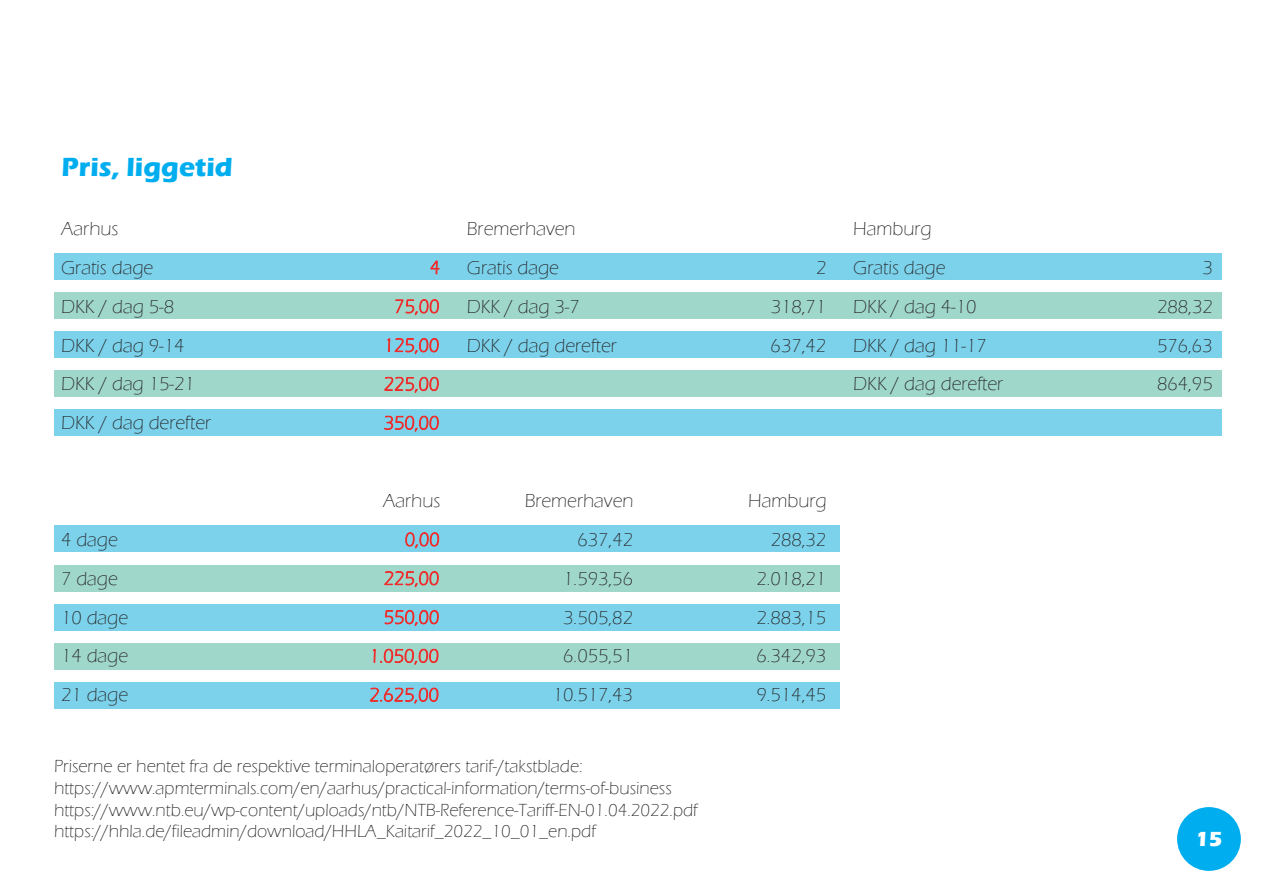
<style>
.page{position:relative;width:1263px;height:893px;background:#fff}
.page>*{position:absolute;margin:0;border:0;box-sizing:border-box;transform-origin:0 0}
.t1{font:700 27px "Eras ITC";color:#00aeef}
.t2{font:700 21px "Eras ITC";color:#fff}
.t3{font:300 19.35px "Eras ITC";color:#231f20}
.t4{font:300 19.35px "Eras ITC";color:#ee2d2d}
.t5{font:300 18px/21.6px "Eras ITC";color:#231f20}
</style>
<div class="page">
<div style="left:54px;top:525px;width:786px;height:27px;background:#7cd2eb"></div>
<div style="left:54px;top:604px;width:786px;height:27px;background:#7cd2eb"></div>
<div style="left:54px;top:682px;width:786px;height:27px;background:#7cd2eb"></div>
<div style="left:54px;top:565px;width:786px;height:26px;background:#9fd7cb"></div>
<div style="left:54px;top:643px;width:786px;height:27px;background:#9fd7cb"></div>
<div style="left:54px;top:253px;width:1168px;height:27px;background:#7cd2eb"></div>
<div style="left:54px;top:331px;width:1168px;height:27px;background:#7cd2eb"></div>
<div style="left:54px;top:409px;width:1168px;height:27px;background:#7cd2eb"></div>
<div style="left:54px;top:292px;width:1168px;height:27px;background:#9fd7cb"></div>
<div style="left:54px;top:370px;width:1168px;height:27px;background:#9fd7cb"></div>
<div style="left:1177px;top:807px;width:64px;height:64px;background:#00aeef;border-radius:50%"></div>
<h1 class="t1" style="left:62px;top:152px;width:173px">Pris, liggetid</h1>
<p class="t3" style="left:61px;top:218px;width:59px">Aarhus</p>
<p class="t3" style="left:467px;top:218px;width:110px">Bremerhaven</p>
<p class="t3" style="left:853px;top:218px;width:80px">Hamburg</p>
<p class="t3" style="left:61px;top:257px;width:94px">Gratis dage</p>
<p class="t4" style="left:430px;top:257px;width:12px">4</p>
<p class="t3" style="left:467px;top:257px;width:94px">Gratis dage</p>
<p class="t3" style="left:816px;top:257px;width:12px">2</p>
<p class="t3" style="left:853px;top:257px;width:94px">Gratis dage</p>
<p class="t3" style="left:1202px;top:257px;width:12px">3</p>
<p class="t3" style="left:61px;top:296px;width:115px">DKK / dag 5-8</p>
<p class="t4" style="left:394px;top:296px;width:47px">75,00</p>
<p class="t3" style="left:467px;top:296px;width:115px">DKK / dag 3-7</p>
<p class="t3" style="left:771px;top:296px;width:57px">318,71</p>
<p class="t3" style="left:853px;top:296px;width:125px">DKK / dag 4-10</p>
<p class="t3" style="left:1157px;top:296px;width:57px">288,32</p>
<p class="t3" style="left:61px;top:334px;width:125px">DKK / dag 9-14</p>
<p class="t4" style="left:384px;top:334px;width:57px">125,00</p>
<p class="t3" style="left:467px;top:334px;width:152px">DKK / dag derefter</p>
<p class="t3" style="left:771px;top:334px;width:57px">637,42</p>
<p class="t3" style="left:853px;top:334px;width:135px">DKK / dag 11-17</p>
<p class="t3" style="left:1157px;top:334px;width:57px">576,63</p>
<p class="t3" style="left:61px;top:373px;width:135px">DKK / dag 15-21</p>
<p class="t4" style="left:384px;top:373px;width:57px">225,00</p>
<p class="t3" style="left:853px;top:373px;width:152px">DKK / dag derefter</p>
<p class="t3" style="left:1157px;top:373px;width:57px">864,95</p>
<p class="t3" style="left:61px;top:412px;width:152px">DKK / dag derefter</p>
<p class="t4" style="left:384px;top:412px;width:57px">350,00</p>
<p class="t3" style="left:383px;top:490px;width:59px">Aarhus</p>
<p class="t3" style="left:525px;top:490px;width:110px">Bremerhaven</p>
<p class="t3" style="left:748px;top:490px;width:80px">Hamburg</p>
<p class="t3" style="left:61px;top:529px;width:58px">4 dage</p>
<p class="t4" style="left:405px;top:529px;width:36px">0,00</p>
<p class="t3" style="left:577px;top:529px;width:57px">637,42</p>
<p class="t3" style="left:771px;top:529px;width:57px">288,32</p>
<p class="t3" style="left:61px;top:568px;width:58px">7 dage</p>
<p class="t4" style="left:384px;top:568px;width:57px">225,00</p>
<p class="t3" style="left:563px;top:568px;width:71px">1.593,56</p>
<p class="t3" style="left:756px;top:568px;width:71px">2.018,21</p>
<p class="t3" style="left:61px;top:606px;width:69px">10 dage</p>
<p class="t4" style="left:384px;top:606px;width:57px">550,00</p>
<p class="t3" style="left:563px;top:606px;width:71px">3.505,82</p>
<p class="t3" style="left:756px;top:606px;width:71px">2.883,15</p>
<p class="t3" style="left:61px;top:645px;width:69px">14 dage</p>
<p class="t4" style="left:369px;top:645px;width:71px">1.050,00</p>
<p class="t3" style="left:563px;top:645px;width:71px">6.055,51</p>
<p class="t3" style="left:756px;top:645px;width:71px">6.342,93</p>
<p class="t3" style="left:61px;top:684px;width:69px">21 dage</p>
<p class="t4" style="left:369px;top:684px;width:71px">2.625,00</p>
<p class="t3" style="left:553px;top:684px;width:82px">10.517,43</p>
<p class="t3" style="left:756px;top:684px;width:71px">9.514,45</p>
<p class="t5" style="left:54px;top:756px;width:645px">Priserne er hentet fra de respektive terminaloperatørers tarif-/takstblade: https://www.apmterminals.com/en/aarhus/practical-information/terms-of-business https://www.ntb.eu/wp-content/uploads/ntb/NTB-Reference-Tariff-EN-01.04.2022.pdf https://hhla.de/fileadmin/download/HHLA_Kaitarif_2022_10_01_en.pdf</p>
<p class="t2" style="left:1195px;top:827px;width:29px">15</p>
</div>
